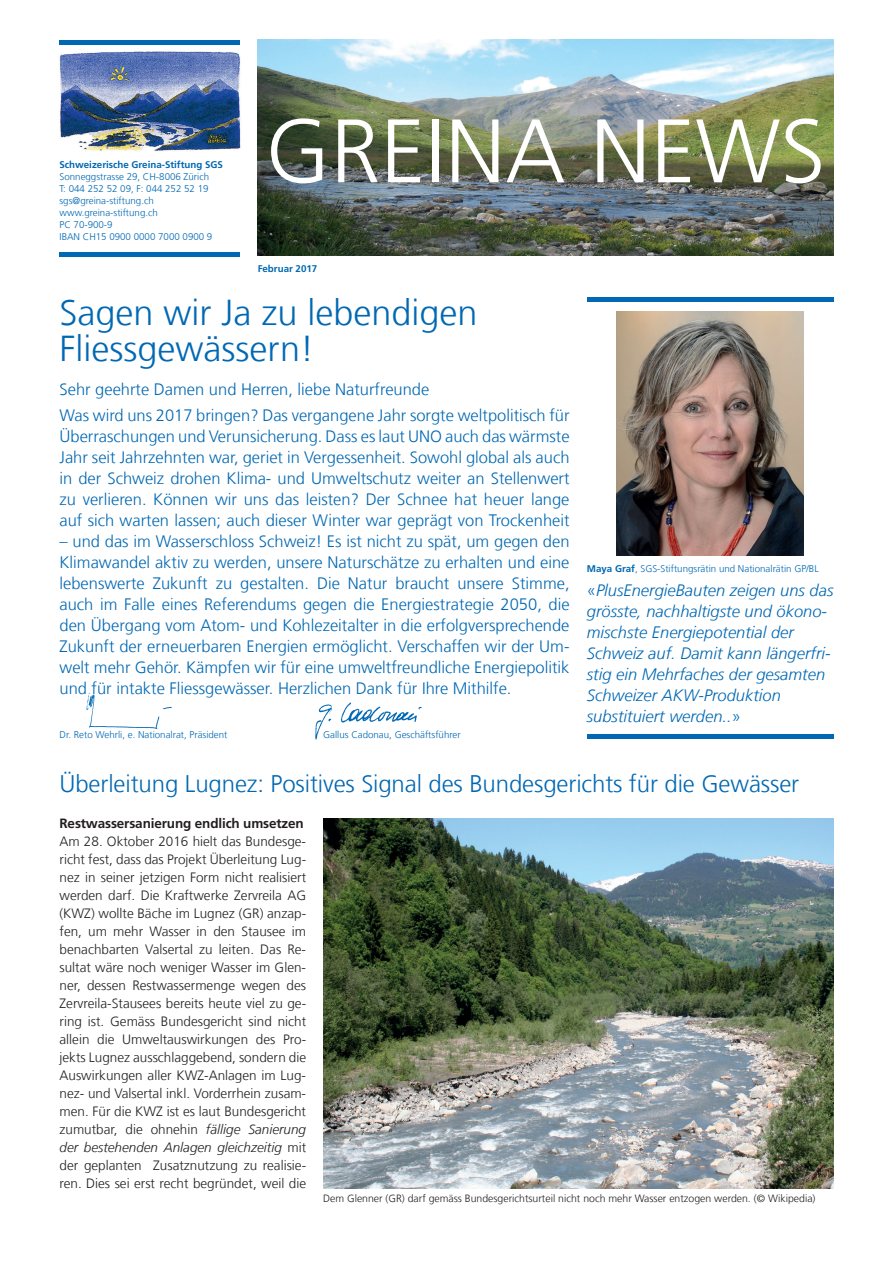
<style>
.page{position:relative;width:893px;height:1263px;background:#fff}
.page>*{position:absolute;margin:0;border:0;box-sizing:border-box;transform-origin:0 0}
.t1{font:300 90px "Frutiger LT Com";color:#fff}
.t2{font:300 36px/36px "Frutiger LT Com";color:#0168b3}
.t3{font:300 24px "Frutiger LT Com";letter-spacing:-.005em;color:#0168b3}
.t4{font:300 16.5px/21px "Frutiger LT Com";color:#0168b3;text-align:justify}
.t5{font:italic 300 16.5px/21px "Frutiger LT Com";color:#0168b3}
.t6{font:300 13.5px/18px "Frutiger LT Com";color:#231f20;text-align:justify}
.t7{font:700 13.5px "Frutiger LT Com";letter-spacing:-.01em;color:#231f20}
.t8{font:300 10.5px "Frutiger LT Com";color:#231f20}
.t9{font:300 9.75px/12px "Frutiger LT Com";color:#0168b3}
.t10{font:700 9.75px "Frutiger LT Com";color:#0168b3}
.s1{font-weight:700}
.s2{font-style:normal}
.s3{font-style:italic}
</style>
<div class="page">
<img style="left:323px;top:818px;width:510px;height:370px">
<img style="left:257px;top:39px;width:576px;height:216px">
<img style="left:617px;top:311px;width:187px;height:244px">
<img style="left:60px;top:51px;width:181px;height:100px">
<hr style="left:587px;top:298px;width:246px;height:4px;background:#0168b3">
<div style="left:60px;top:40px;width:180px;height:5px;background:#0168b3"></div>
<hr style="left:60px;top:252px;width:180px;height:4px;background:#0168b3">
<hr style="left:587px;top:734px;width:246px;height:4px;background:#0168b3">
<img style="left:86px;top:692px;width:86px;height:37px">
<img style="left:315px;top:702px;width:107px;height:38px">
<p class="t10" style="left:60px;top:158px;width:165px">Schweizerische Greina-Stiftung SGS</p>
<p class="t9" style="left:60px;top:170px;width:154px">Sonneggstrasse 29, CH-8006 Zürich<br>T: 044 252 52 09, F: 044 252 52 19 sgs@greina-stiftung.ch www.greina-stiftung.ch<br>PC 70-900-9<br>IBAN CH15 0900 0000 7000 0900 9</p>
<h1 class="t1" style="left:265px;top:99px;width:562px">GREINA NEWS</h1>
<p class="t10" style="left:258px;top:263px;width:61px">Februar 2017</p>
<h2 class="t2" style="left:60px;top:294px;width:420px">Sagen wir Ja zu lebendigen<br>Fliessgewässern!</h2>
<p class="t4" style="left:60px;top:377px;width:512px;line-height:25.5px">Sehr geehrte Damen und Herren, liebe Naturfreunde<br>Was wird uns 2017 bringen? Das vergangene Jahr sorgte weltpolitisch für</p>
<p class="t4" style="left:60px;top:426px;width:512px">Überraschungen und Verunsicherung. Dass es laut UNO auch das wärmste Jahr seit Jahrzehnten war, geriet in Vergessenheit. Sowohl global als auch in der Schweiz drohen Klima- und Umweltschutz weiter an Stellenwert zu verlieren. Können wir uns das leisten? Der Schnee hat heuer lange auf sich warten lassen; auch dieser Winter war geprägt von Trockenheit</p>
<p class="t4" style="left:60px;top:531px;width:512px">– und das im Wasserschloss Schweiz! Es ist nicht zu spät, um gegen den Klimawandel aktiv zu werden, unsere Naturschätze zu erhalten und eine lebenswerte Zukunft zu gestalten. Die Natur braucht unsere Stimme, auch im Falle eines Referendums gegen die Energiestrategie 2050, die den Übergang vom Atom- und Kohlezeitalter in die erfolgversprechende Zukunft der erneuerbaren Energien ermöglicht. Verschaffen wir der Um&shy;welt mehr Gehör. Kämpfen wir für eine umweltfreundliche Energiepolitik und für intakte Fliessgewässer. Herzlichen Dank für Ihre Mithilfe.</p>
<p class="t9" style="left:60px;top:729px;width:169px">Dr. Reto Wehrli, e. Nationalrat, Präsident</p>
<p class="t9" style="left:323px;top:729px;width:139px">Gallus Cadonau, Geschäftsführer</p>
<p class="t9" style="left:587px;top:563px;width:233px"><span class="s1">Maya Graf</span>, SGS-Stiftungsrätin und Nationalrätin GP/BL</p>
<p class="t5" style="left:587px;top:580px;width:248px"><span class="s2">«</span>PlusEnergieBauten zeigen uns das grösste, nachhaltigste und ökono&shy;mischste Energiepotential der<br>Schweiz auf. Damit kann längerfri&shy;stig ein Mehrfaches der gesamten<br>Schweizer AKW-Produktion substituiert werden..<span class="s2">»</span></p>
<h3 class="t3" style="left:60px;top:770px;width:741px">Überleitung Lugnez: Positives Signal des Bundesgerichts für die Gewässer</h3>
<p class="t7" style="left:60px;top:816px;width:246px">Restwassersanierung endlich umsetzen</p>
<p class="t6" style="left:60px;top:833px;width:248px">Am 28. Oktober 2016 hielt das Bundesge&shy;richt fest, dass das Projekt Überleitung Lug&shy;nez in seiner jetzigen Form nicht realisiert werden darf. Die Kraftwerke Zervreila AG (KWZ) wollte Bäche im Lugnez (GR) anzap&shy;fen, um mehr Wasser in den Stausee im benachbarten Valsertal zu leiten. Das Re&shy;sultat wäre noch weniger Wasser im Glen&shy;ner, dessen Restwassermenge wegen des Zervreila-Stausees bereits heute viel zu ge&shy;ring ist. Gemäss Bundesgericht sind nicht allein die Umweltauswirkungen des Pro&shy;jekts Lugnez ausschlaggebend, sondern die Auswirkungen aller KWZ-Anlagen im Lug&shy;nez- und Valsertal inkl. Vorderrhein zusam&shy;men. Für die KWZ ist es laut Bundesgericht zumutbar, die ohnehin <span class="s3">fällige Sanierung der bestehenden Anlagen gleichzeitig</span> mit der geplanten Zusatznutzung zu realisie&shy;ren. Dies sei erst recht begründet, weil die</p>
<p class="t8" style="left:323px;top:1192px;width:494px">Dem Glenner (GR) darf gemäss Bundesgerichtsurteil nicht noch mehr Wasser entzogen werden. (© Wikipedia)</p>
</div>
